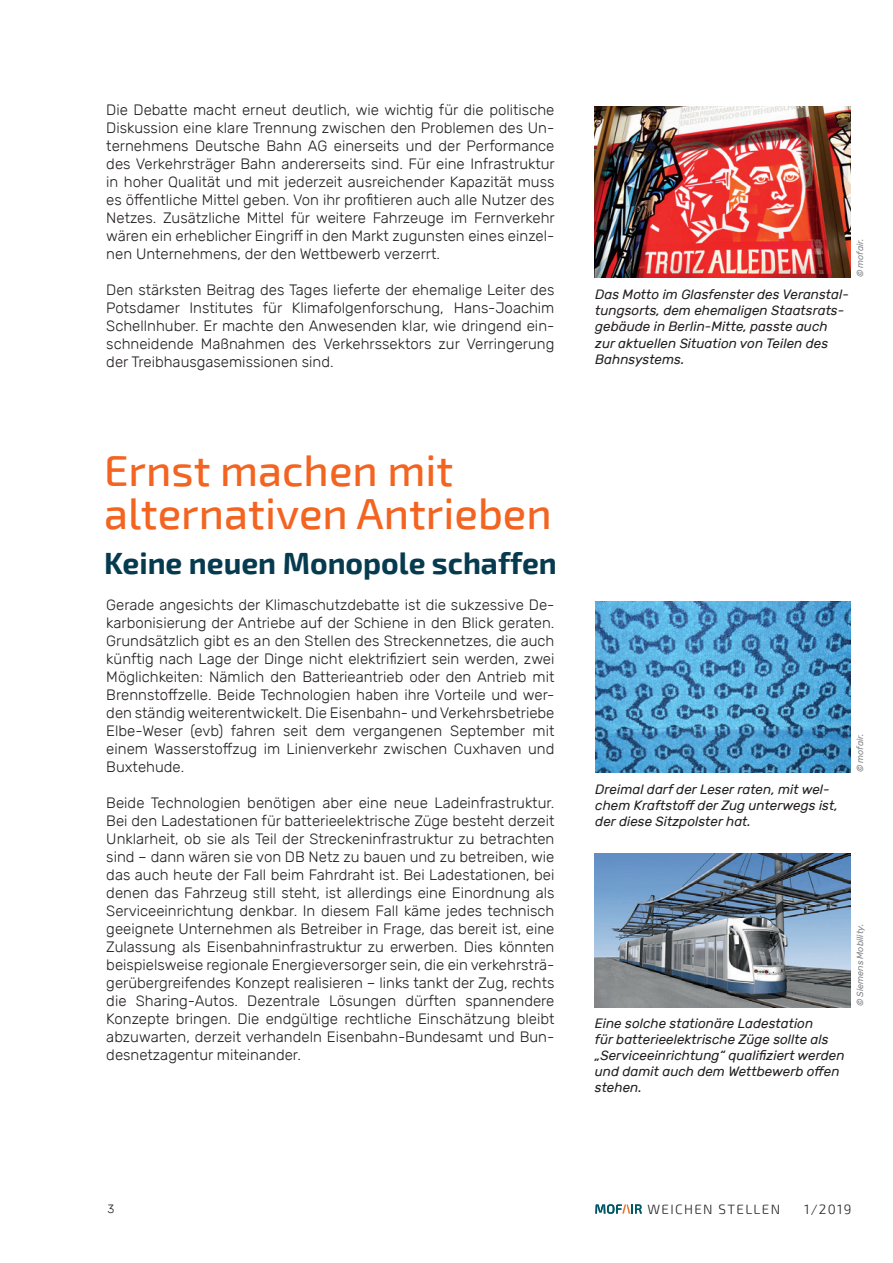
<style>
.page{position:relative;width:893px;height:1263px;background:#fff}
.page>*{position:absolute;margin:0;border:0;box-sizing:border-box;transform-origin:0 0}
.t1{font:500 43.5px/43.5px "Exo 2";color:#f36421}
.t2{font:700 30px "Exo 2";color:#063b4f}
.t3{font:300 15px/18px "Rubik";color:#231f20;text-align:justify}
.t4{font:italic 13.5px/16.2px "Rubik";color:#231f20}
.t5{font:300 13.5px "Exo 2";letter-spacing:.1em;color:#231f20}
.t6{font:300 12px "Rubik";color:#231f20}
.t7{font:italic 9px "Rubik";color:#808285}
</style>
<div class="page">
<svg style="left:595px;top:1204px;width:47px;height:10px"></svg>
<img style="left:595px;top:106px;width:255px;height:171px">
<img style="left:595px;top:602px;width:256px;height:170px">
<img style="left:595px;top:854px;width:255px;height:153px">
<p class="t3" style="left:106px;top:101px;width:450px">Die Debatte macht erneut deutlich, wie wichtig für die politische Diskussion eine klare Trennung zwischen den Problemen des Un&shy;ternehmens Deutsche Bahn AG einerseits und der Performance des Verkehrsträger Bahn andererseits sind. Für eine Infrastruktur in hoher Qualität und mit jederzeit ausreichender Kapazität muss es öffentliche Mittel geben. Von ihr profitieren auch alle Nutzer des Netzes. Zusätzliche Mittel für weitere Fahrzeuge im Fernverkehr wären ein erheblicher Eingriff in den Markt zugunsten eines einzel&shy;nen Unternehmens, der den Wettbewerb verzerrt.</p>
<p class="t3" style="left:106px;top:281px;width:450px">Den stärksten Beitrag des Tages lieferte der ehemalige Leiter des Potsdamer Institutes für Klimafolgenforschung, Hans-Joachim Schellnhuber. Er machte den Anwesenden klar, wie dringend ein&shy;schneidende Maßnahmen des Verkehrssektors zur Verringerung der Treibhausgasemissionen sind.</p>
<p class="t4" style="left:595px;top:286px;width:255px">Das Motto im Glasfenster des Veranstal&shy;tungsorts, dem ehemaligen Staatsrats&shy;gebäude in Berlin-Mitte, passte auch zur aktuellen Situation von Teilen des Bahnsystems.</p>
<p class="t7" style="left:855px;top:277px;width:40px;rotate:-90deg">© mofair.</p>
<h1 class="t1" style="left:104px;top:449px;width:449px">Ernst machen mit alternativen Antrieben</h1>
<h2 class="t2" style="left:104px;top:546px;width:454px">Keine neuen Monopole schaffen</h2>
<p class="t3" style="left:106px;top:596px;width:450px">Gerade angesichts der Klimaschutzdebatte ist die sukzessive De&shy;karbonisierung der Antriebe auf der Schiene in den Blick geraten.<br>Grundsätzlich gibt es an den Stellen des Streckennetzes, die auch künftig nach Lage der Dinge nicht elektrifiziert sein werden, zwei Möglichkeiten: Nämlich den Batterieantrieb oder den Antrieb mit Brennstoffzelle. Beide Technologien haben ihre Vorteile und wer&shy;den ständig weiterentwickelt. Die Eisenbahn- und Verkehrsbetriebe Elbe-Weser (evb) fahren seit dem vergangenen September mit einem Wasserstoffzug im Linienverkehr zwischen Cuxhaven und Buxtehude.</p>
<p class="t3" style="left:106px;top:794px;width:450px">Beide Technologien benötigen aber eine neue Ladeinfrastruktur.<br>Bei den Ladestationen für batterieelektrische Züge besteht derzeit Unklarheit, ob sie als Teil der Streckeninfrastruktur zu betrachten sind – dann wären sie von DB Netz zu bauen und zu betreiben, wie das auch heute der Fall beim Fahrdraht ist. Bei Ladestationen, bei denen das Fahrzeug still steht, ist allerdings eine Einordnung als Serviceeinrichtung denkbar. In diesem Fall käme jedes technisch geeignete Unternehmen als Betreiber in Frage, das bereit ist, eine Zulassung als Eisenbahninfrastruktur zu erwerben. Dies könnten beispielsweise regionale Energieversorger sein, die ein verkehrsträ&shy;gerübergreifendes Konzept realisieren – links tankt der Zug, rechts die Sharing-Autos. Dezentrale Lösungen dürften spannendere Konzepte bringen. Die endgültige rechtliche Einschätzung bleibt abzuwarten, derzeit verhandeln Eisenbahn-Bundesamt und Bun&shy;desnetzagentur miteinander.</p>
<p class="t4" style="left:595px;top:781px;width:244px">Dreimal darf der Leser raten, mit wel&shy;chem Kraftstoff der Zug unterwegs ist, der diese Sitzpolster hat.</p>
<p class="t7" style="left:855px;top:772px;width:40px;rotate:-90deg">© mofair.</p>
<p class="t4" style="left:595px;top:1015px;width:251px">Eine solche stationäre Ladestation<br>für batterieelektrische Züge sollte als „Serviceeinrichtung“ qualifiziert werden und damit auch dem Wettbewerb offen stehen.</p>
<p class="t7" style="left:855px;top:1006px;width:84px;rotate:-90deg">© Siemens Mobility.</p>
<p class="t6" style="left:107px;top:1202px;width:8px">3</p>
<p class="t5" style="left:647px;top:1201px;width:134px">WEICHEN STELLEN</p>
<p class="t5" style="left:804px;top:1201px;width:49px">1/2019</p>
</div>
